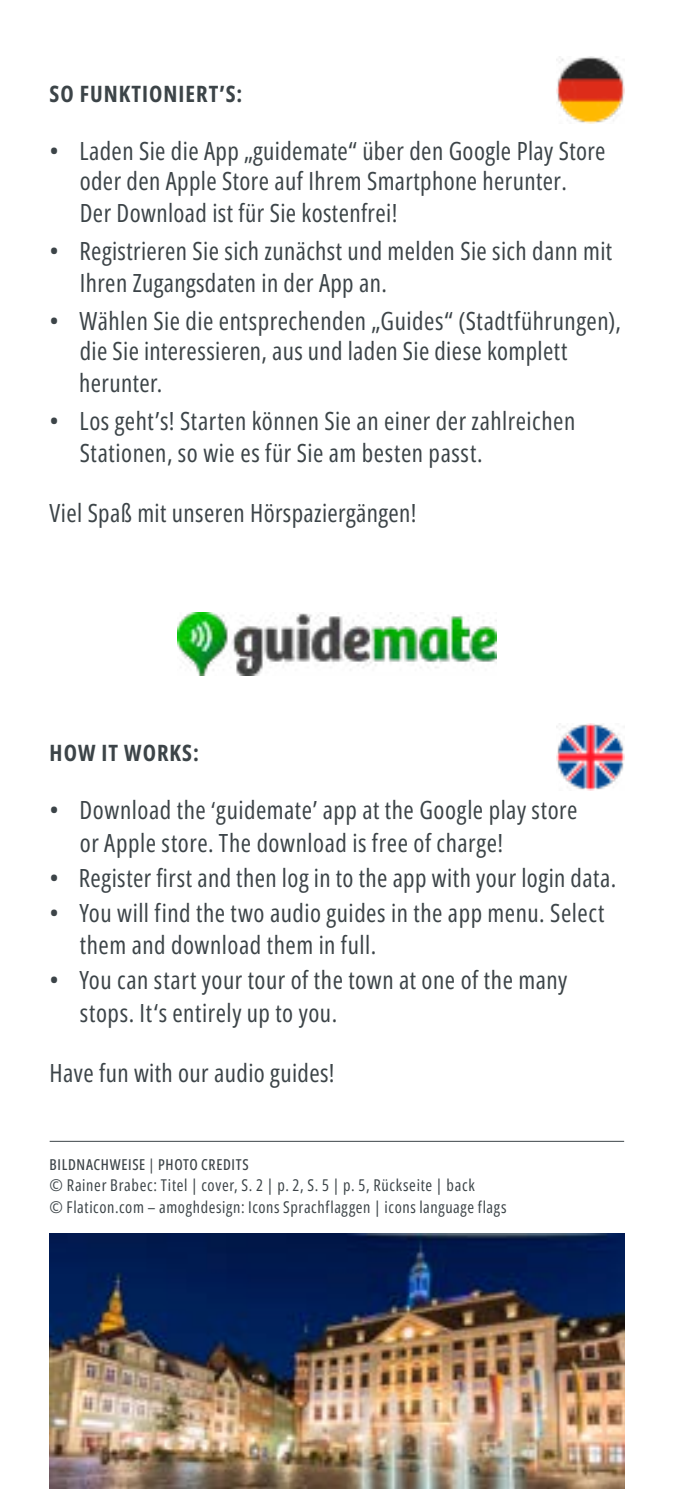
<style>
.page{position:relative;width:688px;height:1489px;background:#fff}
.page>*{position:absolute;margin:0;border:0;box-sizing:border-box;transform-origin:0 0}
.t1{font:25px/32.5px "Open Sans Condensed";letter-spacing:.015em;color:#3c4448}
.t2{font:700 22.5px "Open Sans Condensed";letter-spacing:.045em;color:#3c4448}
.t3{font:16.25px/21.2px "Open Sans Condensed";letter-spacing:.04em;color:#3c4448}
.t4{font:500 15px "Open Sans Condensed";letter-spacing:.04em;color:#3c4448}
.s1{font-size:23.75px}
.s2{font-weight:400}
</style>
<div class="page">
<hr style="left:687px;top:765px;width:1px;height:468px;background:#bc0055">
<img style="left:50px;top:1233px;width:574px;height:255px">
<hr style="left:50px;top:1140px;width:574px;height:1px;background:#3c4448">
<img style="left:177px;top:612px;width:319px;height:63px">
<img style="left:556px;top:723px;width:68px;height:67px">
<img style="left:556px;top:57px;width:68px;height:67px">
<p class="t2" style="left:50px;top:78px;width:194px">SO FUNKTIONIERT’S:</p>
<p class="t1" style="left:50px;top:135px;width:557px;line-height:30px;text-align:center">• Laden Sie die App „guidemate“ über den Google Play Store oder den Apple Store auf Ihrem Smartphone herunter.</p>
<p class="t1" style="left:80px;top:196px;width:319px">Der Download ist für Sie kostenfrei!</p>
<p class="t1" style="left:80px;top:234px;width:534px;text-indent:-30px">• Registrieren Sie sich zunächst und melden Sie sich dann mit<br>Ihren Zugangsdaten in der App an.</p>
<p class="t1" style="left:80px;top:305px;width:542px;line-height:30px;text-indent:-30px">• Wählen Sie die entsprechenden „Guides“ (Stadtführungen), die Sie interessieren, aus und laden Sie diese komplett</p>
<p class="t1" style="left:79px;top:366px;width:85px">herunter.</p>
<p class="t1" style="left:80px;top:404px;width:497px;text-indent:-30px">• Los geht’s! Starten können Sie an einer der zahlreichen<br>Stationen, so wie es für Sie am besten passt.</p>
<p class="t1" style="left:50px;top:496px;width:368px">Viel Spaß mit unseren Hörspaziergängen!</p>
<p class="t2" style="left:50px;top:737px;width:151px">HOW IT WORKS:</p>
<p class="t1" style="left:80px;top:793px;width:499px;text-indent:-30px">• Download the <span class="s1">‘</span>guidemate’ app at the Google play store or Apple store. The download is free of charge!</p>
<p class="t1" style="left:50px;top:860px;width:568px">• Register first and then log in to the app with your login data.</p>
<p class="t1" style="left:80px;top:895px;width:526px;text-indent:-30px">• You will find the two audio guides in the app menu. Select them and download them in full.</p>
<p class="t1" style="left:80px;top:963px;width:489px;text-indent:-30px">• You can start your tour of the town at one of the many stops. It‘s entirely up to you.</p>
<p class="t1" style="left:50px;top:1055px;width:286px">Have fun with our audio guides!</p>
<p class="t4" style="left:50px;top:1154px;width:200px">BILDNACHWEISE <span class="s2">|</span> PHOTO CREDITS</p>
<p class="t3" style="left:50px;top:1174px;width:458px">© Rainer Brabec: Titel | cover, S. 2 | p. 2, S. 5 | p. 5, Rückseite | back<br>© Flaticon.com – amoghdesign: Icons Sprachflaggen | icons language flags</p>
</div>
